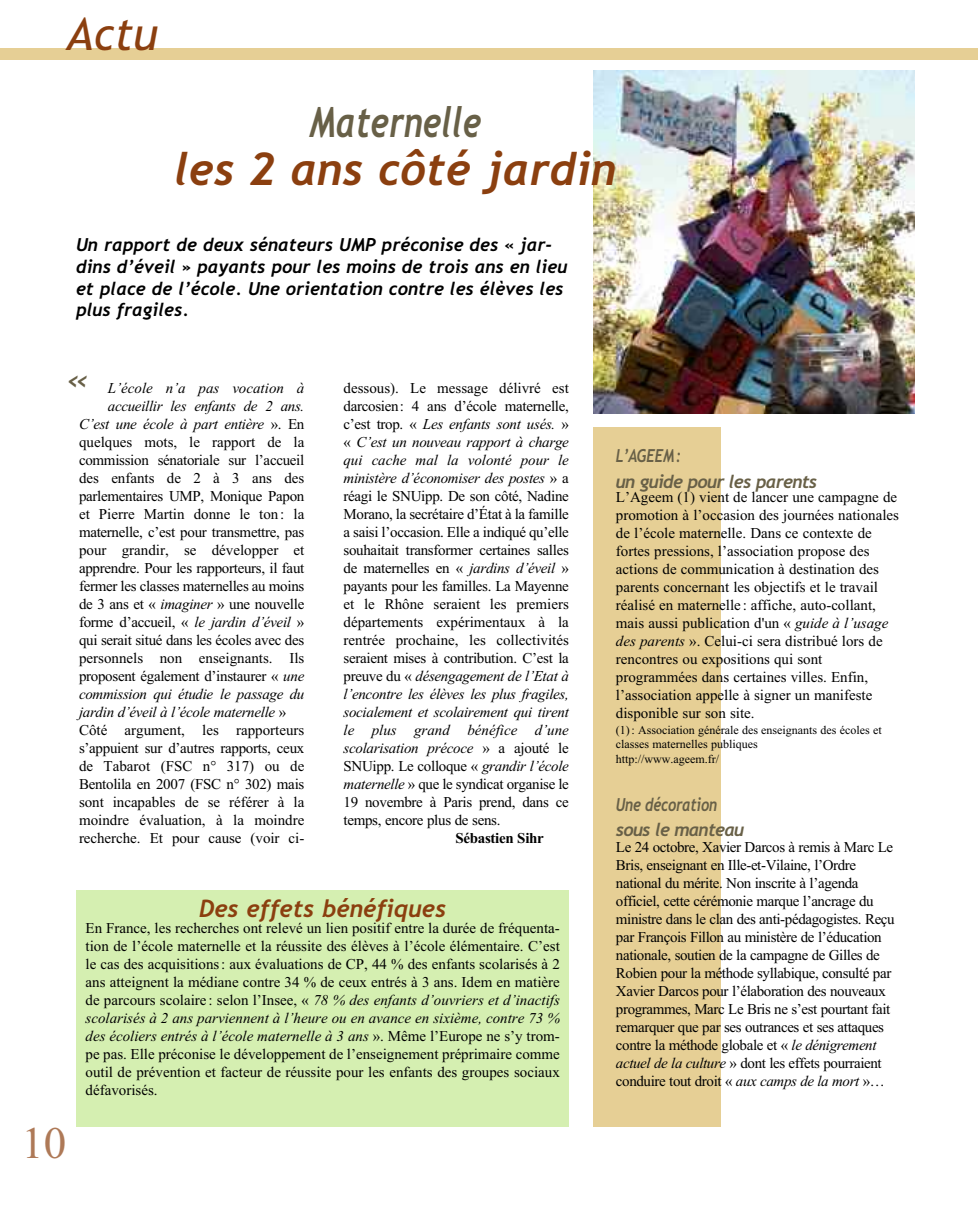
<style>
.page{position:relative;width:978px;height:1212px;background:#fff}
.page>*{position:absolute;margin:0;border:0;box-sizing:border-box;transform-origin:0 0}
.t1{font:italic 700 45px "Trebuchet";color:#8b3f0f}
.t2{font:italic 45px "Trebuchet MS";color:#8b3f0f}
.t3{font:45px "Times New Roman";color:#ae7957}
.t4{font:italic 45px "Trebuchet MS";color:#686047}
.t5{font:italic 700 42px "Trebuchet";color:#686047;scale:.8 1}
.t6{font:italic 700 24px "Trebuchet";color:#8b3f0f}
.t7{font:italic 700 18px/21.6px "Trebuchet";color:#000}
.t8{font:italic 700 18px/25.5px "Trebuchet";letter-spacing:-.04em;color:#686047;scale:.8 1}
.t9{font:italic 700 18px/25.5px "Trebuchet";letter-spacing:-.02em;color:#686047;scale:.8 1}
.t10{font:15px/18px "Times New Roman";letter-spacing:-.02em;color:#000;text-align:justify}
.t11{font:15px/18px "Times New Roman";color:#000}
.t12{font:italic 15px "Times New Roman";letter-spacing:-.02em;color:#000}
.t13{font:italic 15px "Times New Roman";color:#000}
.t14{font:700 15px "Times New Roman";letter-spacing:-.02em;color:#000}
.t15{font:12px/14.4px "Times New Roman";color:#000}
.s1{font-style:normal}
.s2{font-style:italic}
</style>
<div class="page">
<div style="left:77px;top:891px;width:492px;height:236px;background:#d5efb1"></div>
<img style="left:593px;top:70px;width:321px;height:344px">
<div style="left:593px;top:428px;width:128px;height:699px;background:#e6cf95"></div>
<div style="left:0;top:48px;width:978px;height:12px;background:#e6cf95"></div>
<h1 class="t2" style="left:66px;top:8px;width:94px">Actu</h1>
<h2 class="t5" style="left:309px;top:98px;width:217px">Maternelle</h2>
<h1 class="t1" style="left:175px;top:144px;width:443px">les 2 ans côté jardin</h1>
<p class="t7" style="left:76px;top:234px;width:493px">Un rapport de deux sénateurs UMP préconise des « jar&shy;dins d’éveil » payants pour les moins de trois ans en lieu et place de l’école. Une orientation contre les élèves les plus fragiles.</p>
<h1 class="t4" style="left:66px;top:352px;width:25px">«</h1>
<p class="t13" style="left:108px;top:379px;width:198px">L’école n’a pas vocation à</p>
<p class="t12" style="left:108px;top:397px;width:198px">accueillir les enfants de 2 ans.</p>
<p class="t12" style="left:79px;top:415px;width:227px">C’est une école à part entière <span class="s1">». En</span></p>
<p class="t11" style="left:79px;top:433px;width:227px">quelques mots, le rapport de la</p>
<p class="t10" style="left:79px;top:451px;width:227px">commission sénatoriale sur l’accueil</p>
<p class="t11" style="left:79px;top:469px;width:227px">des enfants de 2 à 3 ans des</p>
<p class="t10" style="left:79px;top:487px;width:227px">parlementaires UMP, Monique Papon</p>
<p class="t11" style="left:79px;top:505px;width:227px">et Pierre Martin donne le ton: la</p>
<p class="t10" style="left:79px;top:523px;width:227px">maternelle, c’est pour transmettre, pas</p>
<p class="t11" style="left:79px;top:541px;width:227px">pour grandir, se développer et</p>
<p class="t10" style="left:79px;top:559px;width:227px">apprendre. Pour les rapporteurs, il faut</p>
<p class="t10" style="left:79px;top:577px;width:227px">fermer les classes maternelles au moins</p>
<p class="t10" style="left:79px;top:595px;width:227px">de 3 ans et « <span class="s2">imaginer</span> » une nouvelle</p>
<p class="t10" style="left:79px;top:613px;width:227px">forme d’accueil, « <span class="s2">le jardin d’éveil</span> »</p>
<p class="t10" style="left:79px;top:631px;width:227px">qui serait situé dans les écoles avec des</p>
<p class="t11" style="left:79px;top:649px;width:227px">personnels non enseignants. Ils</p>
<p class="t10" style="left:79px;top:667px;width:227px">proposent également d’instaurer « <span class="s2">une</span></p>
<p class="t12" style="left:79px;top:685px;width:227px">commission qui étudie le passage du</p>
<p class="t12" style="left:79px;top:703px;width:209px">jardin d’éveil à l’école maternelle <span class="s1">»</span></p>
<p class="t11" style="left:79px;top:721px;width:227px">Côté argument, les rapporteurs</p>
<p class="t10" style="left:79px;top:739px;width:227px">s’appuient sur d’autres rapports, ceux</p>
<p class="t11" style="left:79px;top:757px;width:227px">de Tabarot (FSC n° 317) ou de</p>
<p class="t10" style="left:79px;top:775px;width:227px">Bentolila en 2007 (FSC n° 302) mais</p>
<p class="t10" style="left:79px;top:793px;width:227px">sont incapables de se référer à la</p>
<p class="t11" style="left:79px;top:811px;width:227px">moindre évaluation, à la moindre</p>
<p class="t10" style="left:79px;top:829px;width:227px">recherche. Et pour cause (voir ci-</p>
<p class="t10" style="left:344px;top:379px;width:227px">dessous). Le message délivré est darcosien: 4 ans d’école maternelle, c’est trop. « <span class="s2">Les enfants sont usés.</span> » « <span class="s2">C’est un nouveau rapport à charge qui cache mal la volonté pour le ministère d’économiser des postes</span> » a réagi le SNUipp. De son côté, Nadine Morano, la secrétaire d’État à la famille a saisi l’occasion. Elle a indiqué qu’elle souhaitait transformer certaines salles de maternelles en « <span class="s2">jardins d’éveil</span> » payants pour les familles. La Mayenne et le Rhône seraient les premiers départements expérimentaux à la rentrée prochaine, les collectivités seraient mises à contribution. C’est la preuve du « <span class="s2">désengagement de l’Etat à l’encontre les élèves les plus fragiles, socialement et scolairement qui tirent le plus grand bénéfice d’une scolarisation précoce</span> » a ajouté le SNUipp. Le colloque « <span class="s2">grandir l’école maternelle</span> » que le syndicat organise le 19 novembre à Paris prend, dans ce temps, encore plus de sens.</p>
<p class="t14" style="left:455px;top:829px;width:90px">Sébastien Sihr</p>
<h1 class="t3" style="left:21px;top:1116px;width:46px">10</h1>
<h3 class="t6" style="left:199px;top:895px;width:248px">Des effets bénéfiques</h3>
<p class="t10" style="left:86px;top:918px;width:476px">En France, les recherches ont relevé un lien positif entre la durée de fréquenta&shy;tion de l’école maternelle et la réussite des élèves à l’école élémentaire. C’est le cas des acquisitions: aux évaluations de CP, 44 % des enfants scolarisés à 2 ans atteignent la médiane contre 34 % de ceux entrés à 3 ans. Idem en matière de parcours scolaire : selon l’Insee, « <span class="s2">78 % des enfants d’ouvriers et d’inactifs scolarisés à 2 ans parviennent à l’heure ou en avance en sixième, contre 73 % des écoliers entrés à l’école maternelle à 3 ans</span> ». Même l’Europe ne s’y trom&shy;pe pas. Elle préconise le développement de l’enseignement préprimaire comme outil de prévention et facteur de réussite pour les enfants des groupes sociaux défavorisés.</p>
<p class="t8" style="left:616px;top:443px;width:253px">L’AGEEM:<br>un guide pour les parents</p>
<p class="t11" style="left:616px;top:488px;width:285px">L’Ageem (1) vient de lancer une campagne de promotion à l’occasion des journées nationales de l’école maternelle. Dans ce contexte de fortes pressions, l’association propose des actions de communication à destination des parents concernant les objectifs et le travail réalisé en maternelle : affiche, auto-collant, mais aussi publication d'un « <span class="s2">guide à l’usage des parents</span> ». Celui-ci sera distribué lors de rencontres ou expositions qui sont programmées dans certaines villes. Enfin, l’association appelle à signer un manifeste disponible sur son site.</p>
<p class="t15" style="left:616px;top:722px;width:267px">(1): Association générale des enseignants des écoles et classes maternelles publiques<br>http://www.ageem.fr/</p>
<p class="t9" style="left:616px;top:792px;width:162px">Une décoration sous le manteau</p>
<p class="t10" style="left:616px;top:837px;width:280px;text-align:left">Le 24 octobre, Xavier Darcos à remis à Marc Le Bris, enseignant en Ille-et-Vilaine, l’Ordre national du mérite. Non inscrite à l’agenda officiel, cette cérémonie marque l’ancrage du ministre dans le clan des anti-pédagogistes. Reçu par François Fillon au ministère de l’éducation nationale, soutien de la campagne de Gilles de Robien pour la méthode syllabique, consulté par Xavier Darcos pour l’élaboration des nouveaux programmes, Marc Le Bris ne s’est pourtant fait remarquer que par ses outrances et ses attaques contre la méthode globale et « <span class="s2">le dénigrement actuel de la culture</span> » dont les effets pourraient conduire tout droit « <span class="s2">aux camps de la mort</span> »…</p>
</div>
